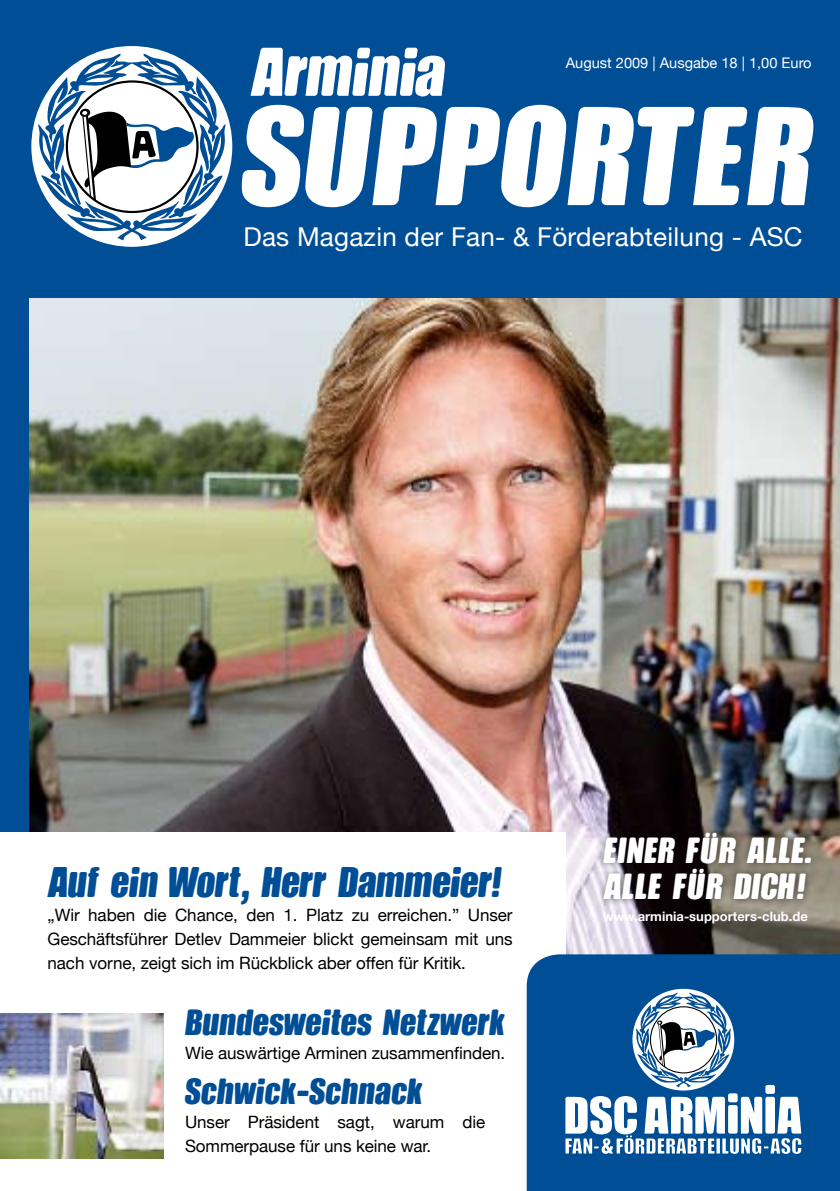
<style>
.page{position:relative;width:840px;height:1191px;background:#fff}
.page>*{position:absolute;margin:0;border:0;box-sizing:border-box;transform-origin:0 0}
.t1{font:130.6px "Arminia";letter-spacing:-.015em;color:#fff}
.t2{font:64px "Arminia";letter-spacing:-.03em;color:#fff}
.t3{font:40px "Arminia";letter-spacing:-.025em;color:#004e95}
.t4{font:34px "Arminia";letter-spacing:-.015em;color:#004e95}
.t5{font:34px/36.2px "Arminia";color:#fff}
.t6{font:26px "Helvetica Neue";letter-spacing:.01em;color:#fff}
.t7{font:17px/24px "Helvetica Neue";letter-spacing:-.005em;color:#000}
.t8{font:14.6px "Helvetica Neue";color:#fff}
.t9{font:700 13px "Helvetica Neue";color:#fff}
</style>
<div class="page">
<div style="left:0;top:0;width:839px;height:1191px;background:#004e95"></div>
<img style="left:29px;top:299px;width:810px;height:655px">
<div style="left:0;top:832px;width:565px;height:359px;background:#fff"></div>
<div style="left:595px;top:825px;width:221px;height:82px;background:#000;opacity:.52"></div>
<div style="left:31px;top:46px;width:201px;height:201px;background:#fff;border-radius:50%"></div>
<svg style="left:38px;top:54px;width:187px;height:186px"></svg>
<svg style="left:526px;top:954px;width:313px;height:237px"></svg>
<svg style="left:632px;top:988px;width:101px;height:102px"></svg>
<svg style="left:635px;top:992px;width:95px;height:95px"></svg>
<div style="left:727px;top:1093px;width:10px;height:9px;background:#fff;border-radius:2px"></div>
<div style="left:765px;top:1085px;width:9px;height:8px;background:#fff;border-radius:2px"></div>
<svg style="left:565px;top:1096px;width:235px;height:57px"></svg>
<img style="left:0;top:1013px;width:163px;height:145px">
<h2 class="t2" style="left:250px;top:38px;width:197px">Arminia</h2>
<p class="t8" style="left:565px;top:54px;width:247px">August 2009 | Ausgabe 18 | 1,00 Euro</p>
<h1 class="t1" style="left:242px;top:88px;width:575px">SUPPORTER</h1>
<h3 class="t6" style="left:243px;top:221px;width:560px">Das Magazin der Fan- &amp; Förderabteilung - ASC</h3>
<h3 class="t3" style="left:47px;top:860px;width:456px">Auf ein Wort, Herr Dammeier!</h3>
<p class="t7" style="left:47px;top:902px;width:466px;text-align:justify">„Wir haben die Chance, den 1. Platz zu erreichen.” Unser Geschäftsführer Detlev Dammeier blickt gemeinsam mit uns nach vorne, zeigt sich im Rückblick aber offen für Kritik.</p>
<h3 class="t4" style="left:185px;top:1004px;width:322px">Bundesweites Netzwerk</h3>
<p class="t7" style="left:185px;top:1040px;width:321px">Wie auswärtige Arminen zusammenfinden.</p>
<h3 class="t4" style="left:185px;top:1073px;width:239px">Schwick-Schnack</h3>
<p class="t7" style="left:185px;top:1109px;width:301px">Unser Präsident sagt, warum die<br>Sommerpause für uns keine war.</p>
<h3 class="t5" style="left:603px;top:832px;width:210px">EINER FÜR ALLE.<br>ALLE FÜR DICH!</h3>
<p class="t9" style="left:602px;top:908px;width:206px">www.arminia-supporters-club.de</p>
</div>
